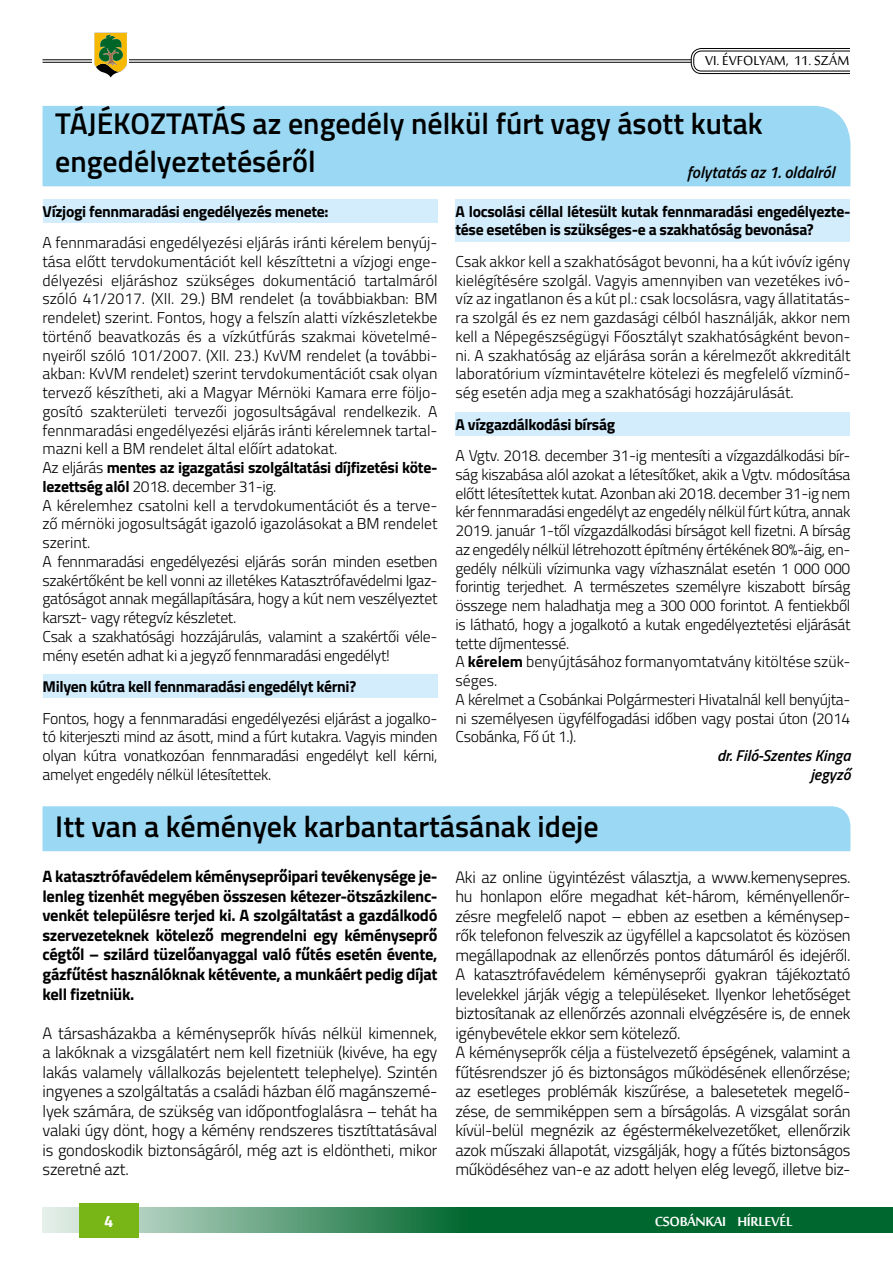
<style>
.page{position:relative;width:893px;height:1263px;background:#fff}
.page>*{position:absolute;margin:0;border:0;box-sizing:border-box;transform-origin:0 0}
.t1{font:600 30px/37.5px "Titillium Web";color:#000}
.t2{font:18px "Sakkal Majalla";color:#000}
.t3{font:700 18px "Sakkal Majalla";letter-spacing:-.02em;color:#fff}
.t4{font:300 16.5px/19.5px "Titillium Web";letter-spacing:-.02em;color:#000;text-align:justify}
.t5{font:700 16.5px/19.5px "Titillium Web";letter-spacing:-.02em;color:#000;text-align:justify}
.t6{font:italic 600 16.5px "Titillium Web";color:#000}
.t7{font:700 16.5px "Titillium Web";color:#fff}
.t8{font:300 15.75px/18.8px "Titillium Web";letter-spacing:-.02em;color:#000;text-align:justify}
.t9{font:300 15.75px/18.8px "Titillium Web";color:#000}
.t10{font:700 15.75px/18.8px "Titillium Web";letter-spacing:-.02em;color:#000}
.t11{font:italic 600 15.75px/18.8px "Titillium Web";color:#000;text-align:right}
.s1{font-weight:700}
</style>
<div class="page">
<svg style="left:43px;top:1208px;width:850px;height:25px;background:#2f8354"></svg>
<div style="left:79px;top:1203px;width:59px;height:34px;background:#77b616"></div>
<hr style="left:43px;top:60px;width:648px;height:1px;background:#000">
<hr style="left:43px;top:62px;width:648px;height:1px;background:#000">
<svg style="left:92px;top:32px;width:37px;height:31px"></svg>
<svg style="left:94px;top:33px;width:33px;height:44px"></svg>
<div style="left:691px;top:48px;width:189px;height:26px;border:1px solid #000;border-radius:10px"></div>
<div style="left:693px;top:51px;width:185px;height:20px;border:1px solid #000;border-radius:8px"></div>
<div style="left:850px;top:30px;width:35px;height:70px;background:#fff"></div>
<svg style="left:705px;top:52px;width:144px;height:1px"></svg>
<div style="left:43px;top:806px;width:807px;height:45px;background:#9ad8f3"></div>
<div style="left:43px;top:199px;width:394px;height:24px;background:#d4edfc"></div>
<div style="left:43px;top:674px;width:394px;height:24px;background:#d4edfc"></div>
<div style="left:455px;top:199px;width:395px;height:42px;background:#d4edfc"></div>
<div style="left:455px;top:412px;width:395px;height:24px;background:#d4edfc"></div>
<div style="left:43px;top:106px;width:807px;height:80px;background:#9ad8f3"></div>
<p class="t2" style="left:705px;top:51px;width:146px">VI. ÉVFOLYAM, 11. SZÁM</p>
<h1 class="t1" style="left:55px;top:104px;width:709px">TÁJÉKOZTATÁS az engedély nélkül fúrt vagy ásott kutak engedélyeztetéséről</h1>
<p class="t6" style="left:687px;top:160px;width:149px">folytatás az 1. oldalról</p>
<p class="t10" style="left:43px;top:201px;width:288px">Vízjogi fennmaradási engedélyezés menete:</p>
<p class="t9" style="left:43px;top:232px;width:396px">A fennmaradási engedélyezési eljárás iránti kérelem benyúj&shy;tása előtt tervdokumentációt kell készíttetni a vízjogi enge&shy;délyezési eljáráshoz szükséges dokumentáció tartalmáról szóló 41/2017. (XII. 29.) BM rendelet (a továbbiakban: BM rendelet) szerint. Fontos, hogy a felszín alatti vízkészletekbe történő beavatkozás és a vízkútfúrás szakmai követelmé&shy;nyeiről szóló 101/2007. (XII. 23.) KvVM rendelet (a további&shy;akban: KvVM rendelet) szerint tervdokumentációt csak olyan tervező készítheti, aki a Magyar Mérnöki Kamara erre följo&shy;gosító szakterületi tervezői jogosultságával rendelkezik. A fennmaradási engedélyezési eljárás iránti kérelemnek tartal&shy;mazni kell a BM rendelet által előírt adatokat.<br>Az eljárás <span class="s1">mentes az igazgatási szolgáltatási díjfizetési köte&shy;lezettség alól</span> 2018. december 31-ig.<br>A kérelemhez csatolni kell a tervdokumentációt és a terve&shy;ző mérnöki jogosultságát igazoló igazolásokat a BM rendelet szerint.<br>A fennmaradási engedélyezési eljárás során minden esetben szakértőként be kell vonni az illetékes Katasztrófavédelmi Igaz&shy;gatóságot annak megállapítására, hogy a kút nem veszélyeztet karszt- vagy rétegvíz készletet.<br>Csak a szakhatósági hozzájárulás, valamint a szakértői véle&shy;mény esetén adhat ki a jegyző fennmaradási engedélyt!</p>
<p class="t10" style="left:43px;top:676px;width:315px">Milyen kútra kell fennmaradási engedélyt kérni?</p>
<p class="t8" style="left:43px;top:708px;width:396px">Fontos, hogy a fennmaradási engedélyezési eljárást a jogalko&shy;tó kiterjeszti mind az ásott, mind a fúrt kutakra. Vagyis minden olyan kútra vonatkozóan fennmaradási engedélyt kell kérni, amelyet engedély nélkül létesítettek.</p>
<p class="t10" style="left:455px;top:201px;width:396px">A locsolási céllal létesült kutak fennmaradási engedélyezte&shy;tése esetében is szükséges-e a szakhatóság bevonása?</p>
<p class="t8" style="left:455px;top:251px;width:396px">Csak akkor kell a szakhatóságot bevonni, ha a kút ivóvíz igény kielégítésére szolgál. Vagyis amennyiben van vezetékes ivó&shy;víz az ingatlanon és a kút pl.: csak locsolásra, vagy állatitatás&shy;ra szolgál és ez nem gazdasági célból használják, akkor nem kell a Népegészségügyi Főosztályt szakhatóságként bevon&shy;ni. A szakhatóság az eljárása során a kérelmezőt akkreditált laboratórium vízmintavételre kötelezi és megfelelő vízminő&shy;ség esetén adja meg a szakhatósági hozzájárulását.</p>
<p class="t10" style="left:455px;top:414px;width:161px">A vízgazdálkodási bírság</p>
<p class="t8" style="left:455px;top:445px;width:396px;text-align:left">A Vgtv. 2018. december 31-ig mentesíti a vízgazdálkodási bír&shy;ság kiszabása alól azokat a létesítőket, akik a Vgtv. módosítása előtt létesítettek kutat. Azonban aki 2018. december 31-ig nem kér fennmaradási engedélyt az engedély nélkül fúrt kútra, annak 2019. január 1-től vízgazdálkodási bírságot kell fizetni. A bírság az engedély nélkül létrehozott építmény értékének 80%-áig, en&shy;gedély nélküli vízimunka vagy vízhasználat esetén 1 000 000 forintig terjedhet. A természetes személyre kiszabott bírság összege nem haladhatja meg a 300 000 forintot. A fentiekből is látható, hogy a jogalkotó a kutak engedélyeztetési eljárását tette díjmentessé.<br>A <span class="s1">kérelem</span> benyújtásához formanyomtatvány kitöltése szük&shy;séges.<br>A kérelmet a Csobánkai Polgármesteri Hivatalnál kell benyújta&shy;ni személyesen ügyfélfogadási időben vagy postai úton (2014<br>Csobánka, Fő út 1.).</p>
<p class="t11" style="left:717px;top:745px;width:135px">dr. Filó-Szentes Kinga jegyző</p>
<h1 class="t1" style="left:55px;top:806px;width:545px">Itt van a kémények karbantartásának ideje</h1>
<p class="t5" style="left:43px;top:866px;width:396px">A katasztrófavédelem kéményseprőipari tevékenysége je&shy;lenleg tizenhét megyében összesen kétezer-ötszázkilenc&shy;venkét településre terjed ki. A szolgáltatást a gazdálkodó szervezeteknek kötelező megrendelni egy kéményseprő cégtől – szilárd tüzelőanyaggal való fűtés esetén évente, gázfűtést használóknak kétévente, a munkáért pedig díjat kell fizetniük.</p>
<p class="t4" style="left:43px;top:1022px;width:396px">A társasházakba a kéményseprők hívás nélkül kimennek, a lakóknak a vizsgálatért nem kell fizetniük (kivéve, ha egy lakás valamely vállalkozás bejelentett telephelye). Szintén ingyenes a szolgáltatás a családi házban élő magánszemé&shy;lyek számára, de szükség van időpontfoglalásra – tehát ha valaki úgy dönt, hogy a kémény rendszeres tisztíttatásával is gondoskodik biztonságáról, még azt is eldöntheti, mikor szeretné azt.</p>
<p class="t4" style="left:455px;top:866px;width:396px;text-align:left">Aki az online ügyintézést választja, a www.kemenysepres. hu honlapon előre megadhat két-három, kéményellenőr&shy;zésre megfelelő napot – ebben az esetben a kéménysep&shy;rők telefonon felveszik az ügyféllel a kapcsolatot és közösen megállapodnak az ellenőrzés pontos dátumáról és idejéről.<br>A katasztrófavédelem kéményseprői gyakran tájékoztató levelekkel járják végig a településeket. Ilyenkor lehetőséget biztosítanak az ellenőrzés azonnali elvégzésére is, de ennek igénybevétele ekkor sem kötelező.<br>A kéményseprők célja a füstelvezető épségének, valamint a fűtésrendszer jó és biztonságos működésének ellenőrzése; az esetleges problémák kiszűrése, a balesetetek megelő&shy;zése, de semmiképpen sem a bírságolás. A vizsgálat során kívül-belül megnézik az égéstermékelvezetőket, ellenőrzik azok műszaki állapotát, vizsgálják, hogy a fűtés biztonságos működéséhez van-e az adott helyen elég levegő, illetve biz-</p>
<p class="t7" style="left:104px;top:1209px;width:11px">4</p>
<p class="t3" style="left:655px;top:1211px;width:139px">CSOBÁNKAI HÍRLEVÉL</p>
</div>
